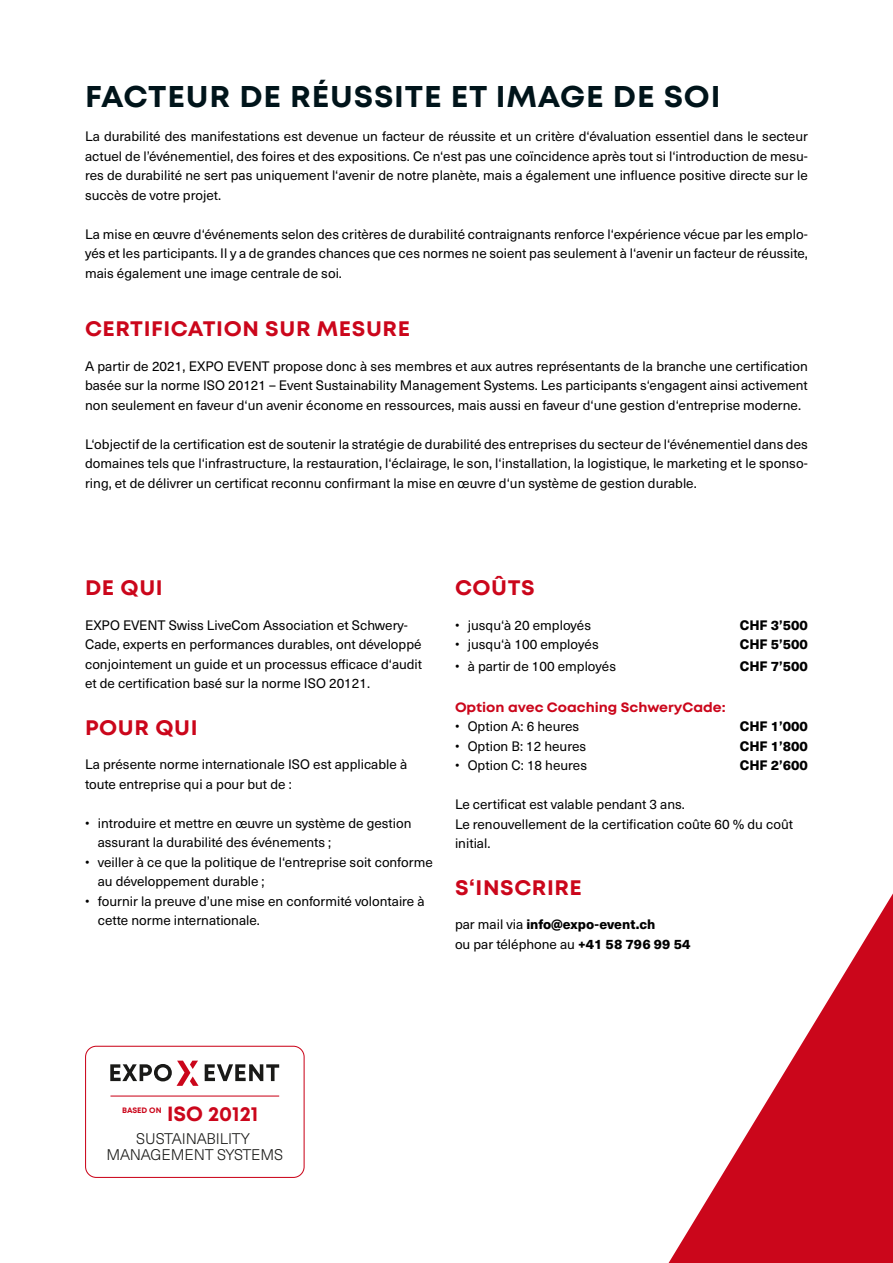
<style>
.page{position:relative;width:893px;height:1263px;background:#fff}
.page>*{position:absolute;margin:0;border:0;box-sizing:border-box;transform-origin:0 0}
.t1{font:700 30px "Mont";letter-spacing:.025em;color:#00141a;scale:1.05 1}
.t2{font:700 21px "Mont";letter-spacing:.025em;color:#cb061b;scale:1.05 1}
.t3{font:700 20.55px "Mont";color:#cb061b}
.t4{font:300 15.15px/16.4px "Neue Haas Unica Pro";letter-spacing:-.02em;color:#1a1a18;text-align:center}
.t5{font:13.5px/19.5px "Neue Haas Unica Pro";color:#000}
.t6{font:800 13.5px/19.5px "Neue Haas Unica Pro";color:#000}
.t7{font:700 13.5px "Mont";color:#cb061b;scale:1.05 1}
.t8{font:700 7.8px "Mont";color:#cb061b}
.s1{font-weight:400}
</style>
<div class="page">
<div style="left:85px;top:1046px;width:220px;height:132px;border:1px solid #cb061b;border-radius:11px"></div>
<svg style="left:205px;top:1064px;width:74px;height:17px"></svg>
<svg style="left:110px;top:1061px;width:89px;height:25px"></svg>
<hr style="left:110px;top:1095px;width:169px;height:1px;background:#cb061b">
<svg style="left:669px;top:893px;width:224px;height:370px"></svg>
<h1 class="t1" style="left:85px;top:77px;width:607px">FACTEUR DE RÉUSSITE ET IMAGE DE SOI</h1>
<p class="t5" style="left:85px;top:127px;width:724px;text-align:justify">La durabilité des manifestations est devenue un facteur de réussite et un critère d‘évaluation essentiel dans le secteur actuel de l’événementiel, des foires et des expositions. Ce n‘est pas une coïncidence après tout si l‘introduction de mesu&shy;res de durabilité ne sert pas uniquement l‘avenir de notre planète, mais a également une influence positive directe sur le succès de votre projet.</p>
<p class="t5" style="left:85px;top:224px;width:724px;text-align:justify">La mise en œuvre d‘événements selon des critères de durabilité contraignants renforce l‘expérience vécue par les emplo&shy;yés et les participants. Il y a de grandes chances que ces normes ne soient pas seulement à l‘avenir un facteur de réussite, mais également une image centrale de soi.</p>
<h2 class="t2" style="left:85px;top:315px;width:311px">CERTIFICATION SUR MESURE</h2>
<p class="t5" style="left:85px;top:356px;width:724px;text-align:justify">A partir de 2021, EXPO EVENT propose donc à ses membres et aux autres représentants de la branche une certification basée sur la norme ISO 20121 – Event Sustainability Management Systems. Les participants s‘engagent ainsi activement non seulement en faveur d‘un avenir économe en ressources, mais aussi en faveur d‘une gestion d‘entreprise moderne.</p>
<p class="t5" style="left:85px;top:434px;width:724px;text-align:justify">L‘objectif de la certification est de soutenir la stratégie de durabilité des entreprises du secteur de l‘événementiel dans des domaines tels que l‘infrastructure, la restauration, l‘éclairage, le son, l‘installation, la logistique, le marketing et le sponso&shy;ring, et de délivrer un certificat reconnu confirmant la mise en œuvre d‘un système de gestion durable.</p>
<h2 class="t2" style="left:85px;top:574px;width:75px">DE QUI</h2>
<p class="t5" style="left:85px;top:615px;width:339px">EXPO EVENT Swiss LiveCom Association et Schwery-Cade, experts en performances durables, ont développé conjointement un guide et un processus efficace d‘audit et de certification basé sur la norme ISO 20121.</p>
<h2 class="t2" style="left:85px;top:713px;width:109px">POUR QUI</h2>
<p class="t5" style="left:85px;top:755px;width:324px">La présente norme internationale ISO est applicable à toute entreprise qui a pour but de :</p>
<p class="t5" style="left:98px;top:813px;width:315px;text-indent:-13px">• introduire et mettre en œuvre un système de gestion assurant la durabilité des événements ;</p>
<p class="t5" style="left:98px;top:852px;width:336px;text-indent:-13px">• veiller à ce que la politique de l‘entreprise soit conforme au développement durable ;</p>
<p class="t5" style="left:98px;top:891px;width:328px;text-indent:-13px">• fournir la preuve d’une mise en conformité volontaire à cette norme internationale.</p>
<h2 class="t2" style="left:455px;top:574px;width:77px">COÛTS</h2>
<p class="t5" style="left:455px;top:615px;width:138px">• jusqu‘à 20 employés</p>
<p class="t6" style="left:740px;top:615px;width:70px">CHF 3’500</p>
<p class="t5" style="left:455px;top:635px;width:145px">• jusqu‘à 100 employés</p>
<p class="t6" style="left:740px;top:635px;width:70px">CHF 5’500</p>
<p class="t5" style="left:455px;top:656px;width:163px">• à partir de 100 employés</p>
<p class="t6" style="left:740px;top:656px;width:70px">CHF 7’500</p>
<p class="t7" style="left:455px;top:698px;width:259px">Option avec Coaching SchweryCade:</p>
<p class="t5" style="left:455px;top:717px;width:126px">• Option A: 6 heures</p>
<p class="t6" style="left:740px;top:717px;width:70px">CHF 1’000</p>
<p class="t5" style="left:455px;top:736px;width:133px">• Option B: 12 heures</p>
<p class="t6" style="left:740px;top:736px;width:70px">CHF 1’800</p>
<p class="t5" style="left:455px;top:756px;width:134px">• Option C: 18 heures</p>
<p class="t6" style="left:740px;top:756px;width:70px">CHF 2’600</p>
<p class="t5" style="left:455px;top:795px;width:340px">Le certificat est valable pendant 3 ans.<br>Le renouvellement de la certification coûte 60 % du coût initial.</p>
<h2 class="t2" style="left:455px;top:874px;width:122px">S‘INSCRIRE</h2>
<p class="t6" style="left:455px;top:915px;width:237px"><span class="s1">par mail via</span> info@expo-event.ch<br><span class="s1">ou par téléphone au</span> +41 58 796 99 54</p>
<h3 class="t3" style="left:167px;top:1100px;width:93px">ISO 20121</h3>
<p class="t8" style="left:122px;top:1105px;width:41px">BASED ON</p>
<p class="t4" style="left:107px;top:1130px;width:178px">SUSTAINABILITY<br>MANAGEMENT SYSTEMS</p>
</div>
